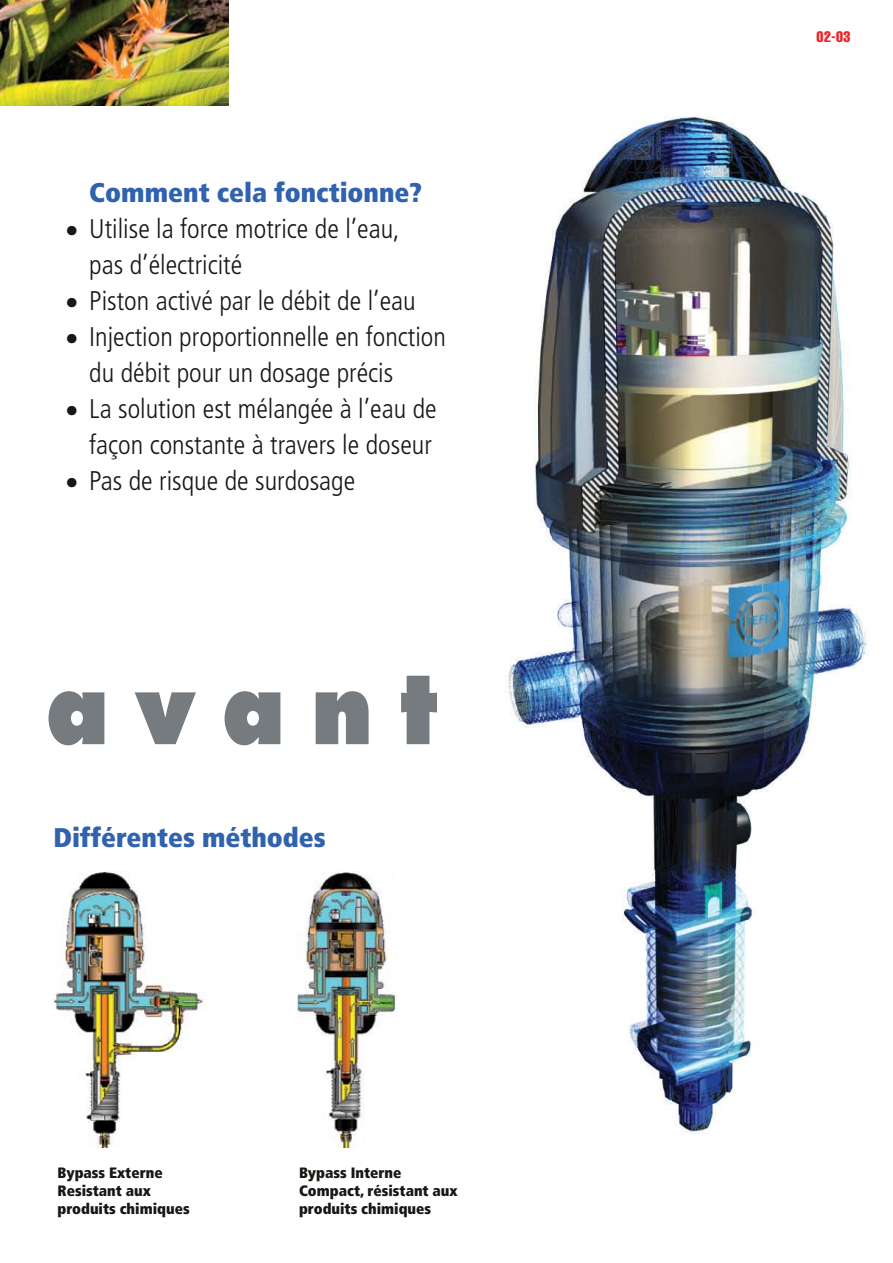
<style>
.page{position:relative;width:893px;height:1263px;background:#fff}
.page>*{position:absolute;margin:0;border:0;box-sizing:border-box;transform-origin:0 0}
.t1{font:800 97.5px "Futura";letter-spacing:.3em;color:#767b7f;scale:.9 1}
.t2{font:300 condensed 27px/36px "Frutiger";color:#191613}
.t3{font:900 condensed 27px "Frutiger";color:#3062ae}
.t4{font:900 condensed 15px/18px "Frutiger";color:#191613}
.t5{font:extra-condensed 15px "Helvetica";color:#ee2528}
</style>
<div class="page">
<img style="left:0;top:0;width:228px;height:105px">
<img style="left:506px;top:116px;width:363px;height:1018px">
<img style="left:53px;top:872px;width:151px;height:276px">
<img style="left:296px;top:872px;width:101px;height:276px">
<p class="t2" style="left:65px;top:213px;width:15px">•</p>
<p class="t2" style="left:65px;top:285px;width:15px">• •</p>
<p class="t2" style="left:65px;top:393px;width:15px">•</p>
<p class="t2" style="left:65px;top:465px;width:15px">•</p>
<p class="t3" style="left:89px;top:176px;width:334px">Comment cela fonctionne?</p>
<p class="t2" style="left:89px;top:211px;width:358px">Utilise la force motrice de l’eau,<br>pas d’électricité<br>Piston activé par le débit de l’eau<br>Injection proportionnelle en fonction du débit pour un dosage précis<br>La solution est mélangée à l’eau de façon constante à travers le doseur<br>Pas de risque de surdosage</p>
<h1 class="t1" style="left:46px;top:648px;width:437px">avant</h1>
<p class="t3" style="left:54px;top:821px;width:274px">Différentes méthodes</p>
<p class="t4" style="left:58px;top:1164px;width:134px">Bypass Externe<br>Resistant aux produits chimiques</p>
<p class="t4" style="left:299px;top:1164px;width:160px">Bypass Interne<br>Compact, résistant aux produits chimiques</p>
<p class="t5" style="left:816px;top:27px;width:36px">02-03</p>
</div>
